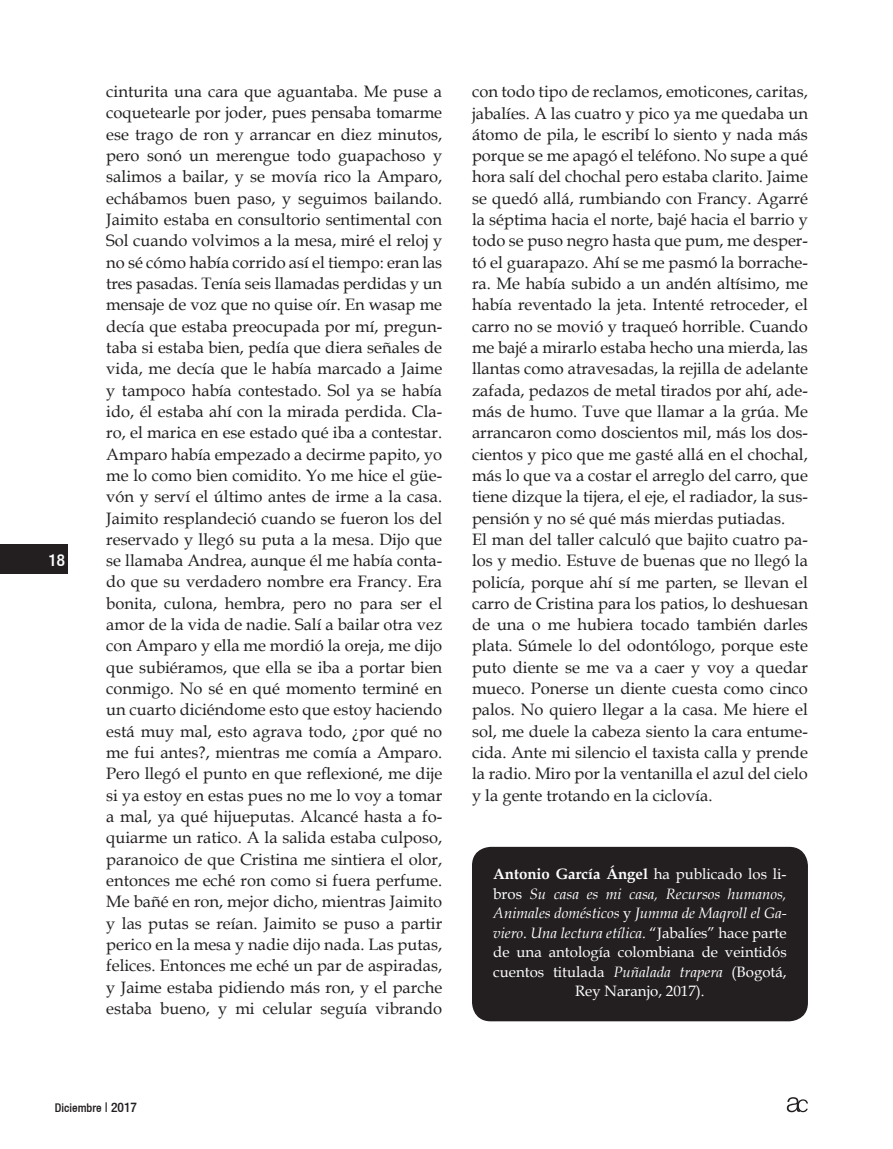
<style>
.page{position:relative;width:893px;height:1149px;background:#fff}
.page>*{position:absolute;margin:0;border:0;box-sizing:border-box;transform-origin:0 0}
.t1{font:500 condensed 16.95px "Helvetica 67";color:#fff}
.t2{font:16.5px/21.3px "Book Antiqua";color:#231f20;text-align:justify}
.t3{font:15px/19.5px "Book Antiqua";color:#fff;text-align:center}
.t4{font:500 condensed 12px "Helvetica 67";color:#231f20}
.s1{font-weight:700}
.s2{font-style:italic}
.s3{font-size:13.5px}
</style>
<div class="page">
<div style="left:0;top:544px;width:68px;height:29px;background:#231f20"></div>
<svg style="left:787px;top:1097px;width:21px;height:14px"></svg>
<div style="left:473px;top:847px;width:334px;height:173px;background:#231f20;border-radius:18px"></div>
<div style="left:472px;top:846px;width:336px;height:174px;border:2px solid #231f20;border-radius:18px"></div>
<p class="t1" style="left:49px;top:549px;width:18px">18</p>
<p class="t2" style="left:106px;top:80px;width:337px">cinturita una cara que aguantaba. Me puse a coquetearle por joder, pues pensaba tomarme ese trago de ron y arrancar en diez minutos, pero sonó un merengue todo guapachoso y salimos a bailar, y se movía rico la Amparo, echábamos buen paso, y seguimos bailando.<br>Jaimito estaba en consultorio sentimental con Sol cuando volvimos a la mesa, miré el reloj y no sé cómo había corrido así el tiempo: eran las tres pasadas. Tenía seis llamadas perdidas y un mensaje de voz que no quise oír. En wasap me decía que estaba preocupada por mí, pregun&shy;taba si estaba bien, pedía que diera señales de vida, me decía que le había marcado a Jaime y tampoco había contestado. Sol ya se había ido, él estaba ahí con la mirada perdida. Cla&shy;ro, el marica en ese estado qué iba a contestar.<br>Amparo había empezado a decirme papito, yo me lo como bien comidito. Yo me hice el güe&shy;vón y serví el último antes de irme a la casa.<br>Jaimito resplandeció cuando se fueron los del reservado y llegó su puta a la mesa. Dijo que se llamaba Andrea, aunque él me había conta&shy;do que su verdadero nombre era Francy. Era bonita, culona, hembra, pero no para ser el amor de la vida de nadie. Salí a bailar otra vez con Amparo y ella me mordió la oreja, me dijo que subiéramos, que ella se iba a portar bien conmigo. No sé en qué momento terminé en un cuarto diciéndome esto que estoy haciendo está muy mal, esto agrava todo, ¿por qué no me fui antes?, mientras me comía a Amparo.<br>Pero llegó el punto en que reflexioné, me dije si ya estoy en estas pues no me lo voy a tomar a mal, ya qué hijueputas. Alcancé hasta a fo&shy;quiarme un ratico. A la salida estaba culposo, paranoico de que Cristina me sintiera el olor, entonces me eché ron como si fuera perfume.<br>Me bañé en ron, mejor dicho, mientras Jaimito y las putas se reían. Jaimito se puso a partir perico en la mesa y nadie dijo nada. Las putas, felices. Entonces me eché un par de aspiradas, y Jaime estaba pidiendo más ron, y el parche estaba bueno, y mi celular seguía vibrando</p>
<p class="t2" style="left:472px;top:80px;width:337px;text-align:left">con todo tipo de reclamos, emoticones, caritas, jabalíes. A las cuatro y pico ya me quedaba un átomo de pila, le escribí lo siento y nada más porque se me apagó el teléfono. No supe a qué hora salí del chochal pero estaba clarito. Jaime se quedó allá, rumbiando con Francy. Agarré la séptima hacia el norte, bajé hacia el barrio y todo se puso negro hasta que pum, me desper&shy;tó el guarapazo. Ahí se me pasmó la borrache&shy;ra. Me había subido a un andén altísimo, me había reventado la jeta. Intenté retroceder, el carro no se movió y traqueó horrible. Cuando me bajé a mirarlo estaba hecho una mierda, las llantas como atravesadas, la rejilla de adelante zafada, pedazos de metal tirados por ahí, ade&shy;más de humo. Tuve que llamar a la grúa. Me arrancaron como doscientos mil, más los dos&shy;cientos y pico que me gasté allá en el chochal, más lo que va a costar el arreglo del carro, que tiene dizque la tijera, el eje, el radiador, la sus&shy;pensión y no sé qué más mierdas putiadas.<br>El man del taller calculó que bajito cuatro pa&shy;los y medio. Estuve de buenas que no llegó la policía, porque ahí sí me parten, se llevan el carro de Cristina para los patios, lo deshuesan de una o me hubiera tocado también darles plata. Súmele lo del odontólogo, porque este puto diente se me va a caer y voy a quedar mueco. Ponerse un diente cuesta como cinco palos. No quiero llegar a la casa. Me hiere el sol, me duele la cabeza siento la cara entume&shy;cida. Ante mi silencio el taxista calla y prende la radio. Miro por la ventanilla el azul del cielo y la gente trotando en la ciclovía.</p>
<p class="t3" style="left:493px;top:863px;width:295px"><span class="s1">Antonio García Ángel</span> ha publicado los li&shy;bros <span class="s2">Su casa es mi casa, Recursos humanos, Animales domésticos</span> y <span class="s2">Jumma de Maqroll el Ga&shy;viero</span>. <span class="s2">Una lectura etílica</span>. “Jabalíes” hace parte de una antología colombiana de veintidós cuentos titulada <span class="s2">Puñalada trapera</span> (Bogotá, Rey Naranjo, 2017).</p>
<p class="t4" style="left:55px;top:1100px;width:84px">Diciembre <span class="s3">| 2017</span></p>
</div>
